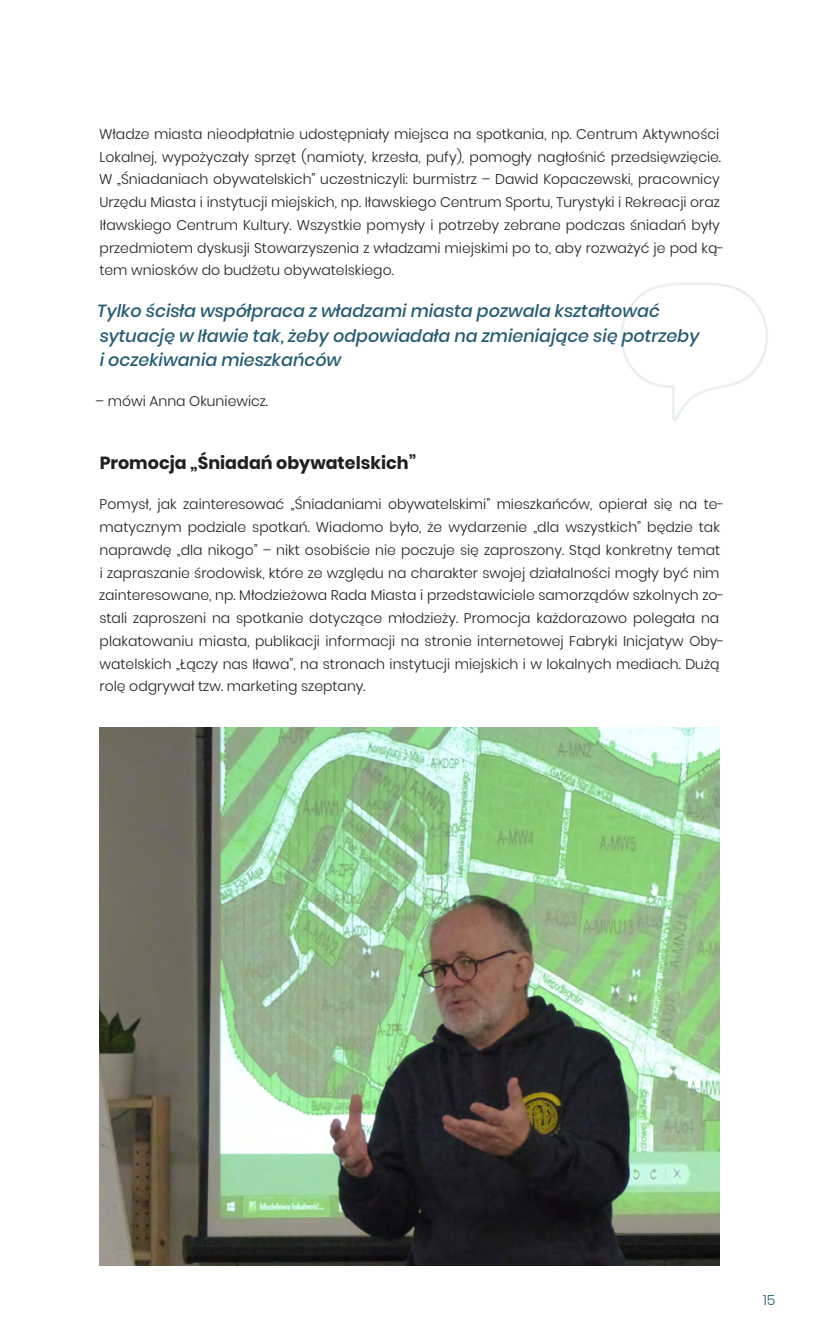
<style>
.page{position:relative;width:819px;height:1340px;background:#fff}
.page>*{position:absolute;margin:0;border:0;box-sizing:border-box;transform-origin:0 0}
.t1{font:italic 500 17.5px/24.5px "Poppins";color:#255c73}
.t2{font:700 17.5px "Poppins";color:#231f20}
.t3{font:300 14px/22.8px "Poppins";color:#231f20}
.t4{font:300 14px "Poppins";color:#255c73}
</style>
<div class="page">
<svg style="left:620px;top:282px;width:148px;height:139px"></svg>
<img style="left:99px;top:727px;width:620px;height:538px">
<p class="t3" style="left:99px;top:123px;width:627px">Władze miasta nieodpłatnie udostępniały miejsca na spotkania, np. Centrum Aktywności Lokalnej, wypożyczały sprzęt (namioty, krzesła, pufy), pomogły nagłośnić przedsięwzięcie.<br>W „Śniadaniach obywatelskich” uczestniczyli: burmistrz – Dawid Kopaczewski, pracownicy Urzędu Miasta i instytucji miejskich, np. Iławskiego Centrum Sportu, Turystyki i Rekreacji oraz Iławskiego Centrum Kultury. Wszystkie pomysły i potrzeby zebrane podczas śniadań były przedmiotem dyskusji Stowarzyszenia z władzami miejskimi po to, aby rozważyć je pod ką&shy;tem wniosków do budżetu obywatelskiego.</p>
<p class="t1" style="left:97px;top:299px;width:603px">Tylko ścisła współpraca z władzami miasta pozwala kształtować sytuację w Iławie tak, żeby odpowiadała na zmieniające się potrzeby i oczekiwania mieszkańców</p>
<p class="t3" style="left:96px;top:390px;width:174px">– mówi Anna Okuniewicz.</p>
<p class="t2" style="left:100px;top:453px;width:318px">Promocja „Śniadań obywatelskich”</p>
<p class="t3" style="left:99px;top:493px;width:627px">Pomysł, jak zainteresować „Śniadaniami obywatelskimi” mieszkańców, opierał się na te&shy;matycznym podziale spotkań. Wiadomo było, że wydarzenie „dla wszystkich” będzie tak naprawdę „dla nikogo” – nikt osobiście nie poczuje się zaproszony. Stąd konkretny temat i zapraszanie środowisk, które ze względu na charakter swojej działalności mogły być nim zainteresowane, np. Młodzieżowa Rada Miasta i przedstawiciele samorządów szkolnych zo&shy;stali zaproszeni na spotkanie dotyczące młodzieży. Promocja każdorazowo polegała na plakatowaniu miasta, publikacji informacji na stronie internetowej Fabryki Inicjatyw Oby&shy;watelskich „Łączy nas Iława”, na stronach instytucji miejskich i w lokalnych mediach. Dużą rolę odgrywał tzw. marketing szeptany.</p>
<p class="t4" style="left:763px;top:1291px;width:14px">15</p>
</div>
